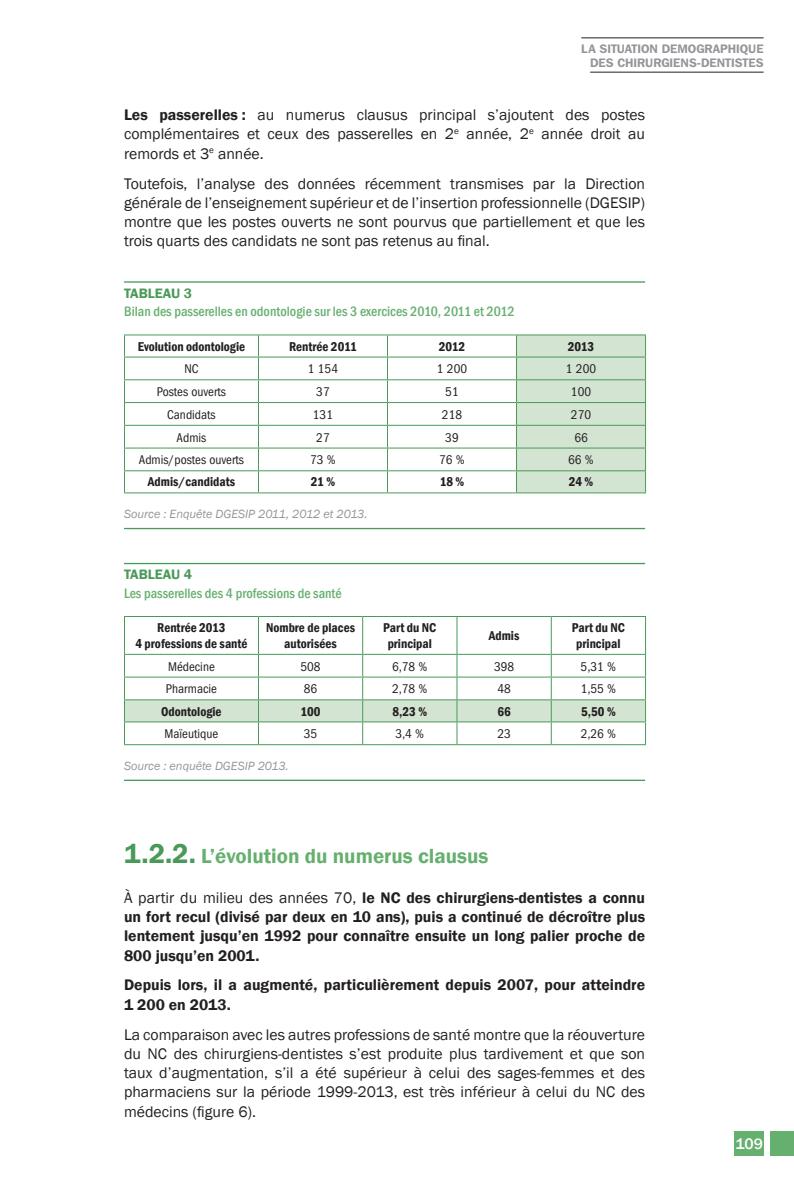
<style>
.page{position:relative;width:794px;height:1191px;background:#fff}
.page>*{position:absolute;margin:0;border:0;box-sizing:border-box;transform-origin:0 0}
.t1{font:600 21px "Franklin Gothic";color:#66b06f}
.t2{font:15.75px/19.2px "Franklin Gothic";color:#231f20;text-align:justify}
.t3{font:600 15.75px/19.2px "Franklin Gothic";color:#231f20;text-align:justify}
.t4{font:500 15.75px "Franklin Gothic";color:#fff}
.t5{font:500 condensed 14px "Franklin Gothic";color:#66b06f}
.t6{font:600 14px "Franklin Gothic";color:#499a58}
.t7{font:600 condensed 13.12px/15.8px "Franklin Gothic";color:#231f20;text-align:center}
.t8{font:condensed 13.12px "Franklin Gothic";color:#231f20}
.t9{font:italic 12.25px "Franklin Gothic";color:#939598}
.t10{font:600 12.25px/14px "Franklin Gothic IT Cby BT";color:#939598;text-align:right}
.s1{font-weight:600}
.s2{font-size:28px;color:#499a58}
.s3{font-weight:400}
</style>
<div class="page">
<div style="left:734px;top:1131px;width:30px;height:25px;background:#66b06f"></div>
<div style="left:770px;top:1131px;width:24px;height:25px;background:#66b06f"></div>
<hr style="left:581px;top:38px;width:182px;height:1px;background:#231f20">
<hr style="left:590px;top:72px;width:173px;height:1px;background:#231f20">
<hr style="left:124px;top:281px;width:521px;height:2px;background:#499a58">
<hr style="left:124px;top:528px;width:521px;height:1px;background:#499a58">
<hr style="left:124px;top:563px;width:521px;height:1px;background:#499a58">
<hr style="left:124px;top:779px;width:521px;height:2px;background:#499a58">
<hr style="left:124px;top:379px;width:134px;height:1px;background:#499a58">
<hr style="left:258px;top:379px;width:129px;height:1px;background:#499a58">
<hr style="left:387px;top:379px;width:129px;height:1px;background:#499a58">
<hr style="left:124px;top:402px;width:134px;height:1px;background:#499a58">
<hr style="left:258px;top:402px;width:129px;height:1px;background:#499a58">
<hr style="left:387px;top:402px;width:129px;height:1px;background:#499a58">
<hr style="left:124px;top:425px;width:134px;height:1px;background:#499a58">
<hr style="left:258px;top:425px;width:129px;height:1px;background:#499a58">
<hr style="left:387px;top:425px;width:129px;height:1px;background:#499a58">
<hr style="left:124px;top:447px;width:134px;height:1px;background:#499a58">
<hr style="left:258px;top:447px;width:129px;height:1px;background:#499a58">
<hr style="left:387px;top:447px;width:129px;height:1px;background:#499a58">
<hr style="left:124px;top:470px;width:134px;height:1px;background:#499a58">
<hr style="left:258px;top:470px;width:129px;height:1px;background:#499a58">
<svg style="left:258px;top:335px;width:1px;height:157px"></svg>
<hr style="left:387px;top:470px;width:129px;height:1px;background:#499a58">
<svg style="left:387px;top:335px;width:1px;height:157px"></svg>
<hr style="left:124px;top:492px;width:134px;height:1px;background:#499a58">
<hr style="left:258px;top:492px;width:129px;height:1px;background:#499a58">
<hr style="left:387px;top:492px;width:129px;height:1px;background:#499a58">
<hr style="left:124px;top:334px;width:134px;height:1px;background:#499a58">
<svg style="left:124px;top:335px;width:1px;height:157px"></svg>
<hr style="left:258px;top:334px;width:129px;height:1px;background:#499a58">
<hr style="left:387px;top:334px;width:129px;height:1px;background:#499a58">
<hr style="left:516px;top:334px;width:130px;height:1px;background:#499a58">
<svg style="left:516px;top:335px;width:130px;height:158px;background:#c8dec9"></svg>
<hr style="left:124px;top:356px;width:134px;height:1px;background:#499a58">
<hr style="left:258px;top:356px;width:129px;height:1px;background:#499a58">
<hr style="left:387px;top:356px;width:129px;height:1px;background:#499a58">
<hr style="left:516px;top:356px;width:130px;height:1px;background:#499a58">
<hr style="left:258px;top:617px;width:1px;height:37px;background:#499a58">
<hr style="left:362px;top:617px;width:1px;height:37px;background:#499a58">
<hr style="left:456px;top:617px;width:1px;height:37px;background:#499a58">
<hr style="left:551px;top:617px;width:1px;height:37px;background:#499a58">
<svg style="left:124px;top:655px;width:522px;height:89px"></svg>
<hr style="left:124px;top:744px;width:134px;height:1px;background:#499a58">
<hr style="left:258px;top:744px;width:105px;height:1px;background:#499a58">
<hr style="left:363px;top:744px;width:94px;height:1px;background:#499a58">
<hr style="left:457px;top:744px;width:94px;height:1px;background:#499a58">
<hr style="left:551px;top:744px;width:95px;height:1px;background:#499a58">
<hr style="left:124px;top:616px;width:134px;height:1px;background:#499a58">
<hr style="left:124px;top:617px;width:1px;height:37px;background:#499a58">
<hr style="left:258px;top:616px;width:105px;height:1px;background:#499a58">
<hr style="left:363px;top:616px;width:94px;height:1px;background:#499a58">
<hr style="left:457px;top:616px;width:94px;height:1px;background:#499a58">
<hr style="left:551px;top:616px;width:95px;height:1px;background:#499a58">
<hr style="left:645px;top:617px;width:1px;height:37px;background:#499a58">
<hr style="left:124px;top:654px;width:134px;height:1px;background:#499a58">
<hr style="left:258px;top:654px;width:105px;height:1px;background:#499a58">
<hr style="left:363px;top:654px;width:94px;height:1px;background:#499a58">
<hr style="left:457px;top:654px;width:94px;height:1px;background:#499a58">
<hr style="left:551px;top:654px;width:95px;height:1px;background:#499a58">
<p class="t10" style="left:581px;top:41px;width:184px">LA SITUATION DEMOGRAPHIQUE<br>DES CHIRURGIENS-DENTISTES</p>
<p class="t2" style="left:124px;top:106px;width:522px"><span class="s1">Les passerelles :</span> au numerus clausus principal s’ajoutent des postes complémentaires et ceux des passerelles en 2<sup>e</sup> année, 2<sup>e</sup> année droit au remords et 3<sup>e</sup> année.</p>
<p class="t2" style="left:124px;top:174px;width:522px">Toutefois, l’analyse des données récemment transmises par la Direction générale de l’enseignement supérieur et de l’insertion professionnelle (DGESIP) montre que les postes ouverts ne sont pourvus que partiellement et que les trois quarts des candidats ne sont pas retenus au final.</p>
<p class="t6" style="left:124px;top:284px;width:69px">TABLEAU 3</p>
<p class="t5" style="left:124px;top:303px;width:392px">Bilan des passerelles en odontologie sur les 3 exercices 2010, 2011 et 2012</p>
<p class="t7" style="left:138px;top:338px;width:109px">Evolution odontologie</p>
<p class="t7" style="left:289px;top:338px;width:69px">Rentrée 2011</p>
<p class="t7" style="left:439px;top:338px;width:28px">2012</p>
<p class="t7" style="left:568px;top:338px;width:28px">2013</p>
<p class="t8" style="left:184px;top:362px;width:16px">NC</p>
<p class="t8" style="left:308px;top:362px;width:32px">1 154</p>
<p class="t8" style="left:437px;top:362px;width:32px">1 200</p>
<p class="t8" style="left:566px;top:362px;width:32px">1 200</p>
<p class="t8" style="left:157px;top:384px;width:71px">Postes ouverts</p>
<p class="t8" style="left:316px;top:384px;width:15px">37</p>
<p class="t8" style="left:445px;top:384px;width:15px">51</p>
<p class="t8" style="left:571px;top:384px;width:22px">100</p>
<p class="t8" style="left:167px;top:407px;width:50px">Candidats</p>
<p class="t8" style="left:313px;top:407px;width:22px">131</p>
<p class="t8" style="left:442px;top:407px;width:22px">218</p>
<p class="t8" style="left:571px;top:407px;width:22px">270</p>
<p class="t8" style="left:177px;top:430px;width:31px">Admis</p>
<p class="t8" style="left:316px;top:430px;width:15px">27</p>
<p class="t8" style="left:445px;top:430px;width:15px">39</p>
<p class="t8" style="left:574px;top:430px;width:15px">66</p>
<p class="t8" style="left:139px;top:452px;width:107px">Admis/postes ouverts</p>
<p class="t8" style="left:310px;top:452px;width:27px">73 %</p>
<p class="t8" style="left:439px;top:452px;width:27px">76 %</p>
<p class="t8" style="left:568px;top:452px;width:27px">66 %</p>
<p class="t7" style="left:148px;top:474px;width:89px">Admis/candidats</p>
<p class="t7" style="left:311px;top:474px;width:26px">21 %</p>
<p class="t7" style="left:440px;top:474px;width:26px">18%</p>
<p class="t7" style="left:569px;top:474px;width:26px">24%</p>
<p class="t9" style="left:124px;top:506px;width:245px">Source : Enquête DGESIP 2011, 2012 et 2013.</p>
<p class="t6" style="left:124px;top:566px;width:69px">TABLEAU 4</p>
<p class="t5" style="left:124px;top:584px;width:219px">Les passerelles des 4 professions de santé</p>
<p class="t7" style="left:135px;top:619px;width:114px">Rentrée 2013<br>4 professions de santé</p>
<p class="t7" style="left:266px;top:619px;width:91px">Nombre de places autorisées</p>
<p class="t7" style="left:383px;top:619px;width:55px">Part du NC principal</p>
<p class="t7" style="left:489px;top:627px;width:32px">Admis</p>
<p class="t7" style="left:572px;top:619px;width:55px">Part du NC principal</p>
<p class="t8" style="left:168px;top:659px;width:48px">Médecine</p>
<p class="t8" style="left:300px;top:659px;width:22px">508</p>
<p class="t8" style="left:392px;top:659px;width:37px">6,78 %</p>
<p class="t8" style="left:494px;top:659px;width:22px">398</p>
<p class="t8" style="left:580px;top:659px;width:37px">5,31 %</p>
<p class="t8" style="left:166px;top:681px;width:53px">Pharmacie</p>
<p class="t8" style="left:304px;top:681px;width:15px">86</p>
<p class="t8" style="left:392px;top:681px;width:37px">2,78 %</p>
<p class="t8" style="left:497px;top:681px;width:15px">48</p>
<p class="t8" style="left:580px;top:681px;width:37px">1,55 %</p>
<p class="t7" style="left:161px;top:703px;width:62px">Odontologie</p>
<p class="t7" style="left:301px;top:703px;width:21px">100</p>
<p class="t7" style="left:392px;top:703px;width:36px">8,23 %</p>
<p class="t7" style="left:497px;top:703px;width:15px">66</p>
<p class="t7" style="left:581px;top:703px;width:36px">5,50 %</p>
<p class="t8" style="left:165px;top:726px;width:55px">Maïeutique</p>
<p class="t8" style="left:304px;top:726px;width:15px">35</p>
<p class="t8" style="left:395px;top:726px;width:30px">3,4 %</p>
<p class="t8" style="left:497px;top:726px;width:15px">23</p>
<p class="t8" style="left:580px;top:726px;width:37px">2,26 %</p>
<p class="t9" style="left:124px;top:758px;width:166px">Source : enquête DGESIP 2013.</p>
<h1 class="t1" style="left:124px;top:843px;width:366px"><span class="s2">1.2.2.</span> L’évolution du numerus clausus</h1>
<p class="t3" style="left:124px;top:888px;width:522px"><span class="s3">À partir du milieu des années 70,</span> le NC des chirurgiens-dentistes a connu un fort recul (divisé par deux en 10 ans), puis a continué de décroître plus lentement jusqu’en 1992 pour connaître ensuite un long palier proche de 800 jusqu’en 2001.</p>
<p class="t3" style="left:124px;top:975px;width:522px">Depuis lors, il a augmenté, particulièrement depuis 2007, pour atteindre<br>1 200 en 2013.</p>
<p class="t2" style="left:124px;top:1025px;width:522px">La comparaison avec les autres professions de santé montre que la réouverture du NC des chirurgiens-dentistes s’est produite plus tardivement et que son taux d’augmentation, s’il a été supérieur à celui des sages-femmes et des pharmaciens sur la période 1999-2013, est très inférieur à celui du NC des médecins (figure 6).</p>
<p class="t4" style="left:735px;top:1134px;width:29px">109</p>
</div>
